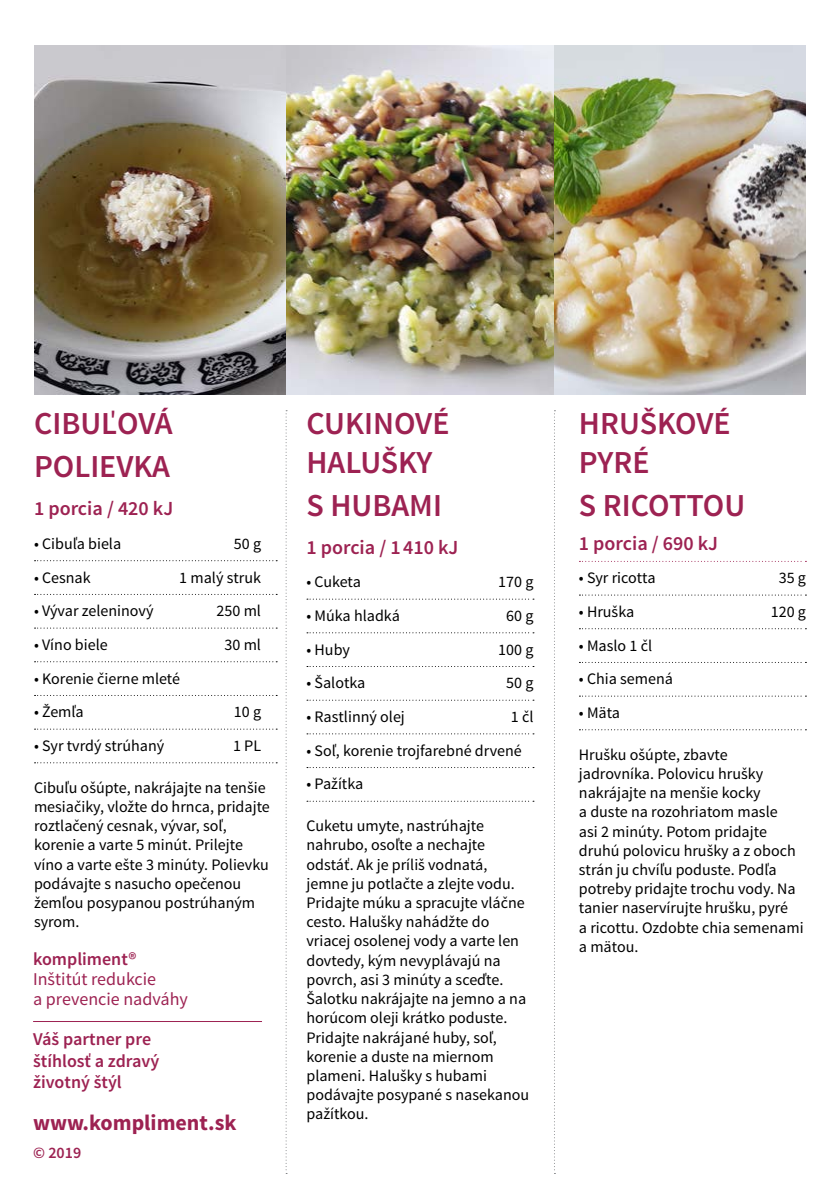
<style>
.page{position:relative;width:840px;height:1191px;background:#fff}
.page>*{position:absolute;margin:0;border:0;box-sizing:border-box;transform-origin:0 0}
.t1{font:600 32px/38.4px "Source Sans Pro";color:#9d2252}
.t2{font:700 22px "Source Sans Pro";color:#9d2252}
.t3{font:600 20px "Source Sans Pro";color:#9d2252}
.t4{font:600 18px/21.6px "Source Sans Pro";color:#9d2252}
.t5{font:18px/20px "Source Sans Pro";color:#9d2252}
.t6{font:16px/19.2px "Source Sans Pro";color:#000}
.t7{font:600 16px "Source Sans Pro";color:#9d2252}
</style>
<div class="page">
<svg style="left:35px;top:560px;width:242px;height:1px"></svg>
<svg style="left:35px;top:594px;width:242px;height:1px"></svg>
<svg style="left:35px;top:627px;width:242px;height:1px"></svg>
<svg style="left:35px;top:661px;width:242px;height:1px"></svg>
<svg style="left:35px;top:695px;width:242px;height:1px"></svg>
<svg style="left:35px;top:728px;width:242px;height:1px"></svg>
<svg style="left:35px;top:762px;width:242px;height:1px"></svg>
<svg style="left:307px;top:598px;width:226px;height:1px"></svg>
<svg style="left:307px;top:632px;width:226px;height:1px"></svg>
<svg style="left:307px;top:666px;width:226px;height:1px"></svg>
<svg style="left:307px;top:699px;width:226px;height:1px"></svg>
<svg style="left:307px;top:733px;width:226px;height:1px"></svg>
<svg style="left:307px;top:767px;width:226px;height:1px"></svg>
<svg style="left:307px;top:800px;width:222px;height:1px"></svg>
<svg style="left:579px;top:561px;width:227px;height:1px"></svg>
<svg style="left:579px;top:594px;width:227px;height:1px"></svg>
<svg style="left:579px;top:628px;width:227px;height:1px"></svg>
<svg style="left:579px;top:662px;width:227px;height:1px"></svg>
<svg style="left:579px;top:695px;width:227px;height:1px"></svg>
<svg style="left:579px;top:729px;width:227px;height:1px"></svg>
<hr style="left:33px;top:1021px;width:229px;height:1px;background:#9d2252">
<img style="left:34px;top:45px;width:771px;height:349px">
<svg style="left:285px;top:410px;width:2px;height:764px"></svg>
<svg style="left:554px;top:410px;width:1px;height:764px"></svg>
<h1 class="t1" style="left:34px;top:403px;width:140px;line-height:43.2px">CIBUĽOVÁ<br>POLIEVKA</h1>
<p class="t3" style="left:34px;top:496px;width:141px">1 porcia / 420 kJ</p>
<p class="t6" style="left:34px;top:534px;width:89px">• Cibuľa biela</p>
<p class="t6" style="left:234px;top:534px;width:29px">50 g</p>
<p class="t6" style="left:34px;top:568px;width:58px">• Cesnak</p>
<p class="t6" style="left:179px;top:568px;width:83px">1 malý struk</p>
<p class="t6" style="left:34px;top:601px;width:121px">• Vývar zeleninový</p>
<p class="t6" style="left:216px;top:601px;width:46px">250 ml</p>
<p class="t6" style="left:34px;top:635px;width:75px">• Víno biele</p>
<p class="t6" style="left:224px;top:635px;width:38px">30 ml</p>
<p class="t6" style="left:34px;top:669px;width:147px">• Korenie čierne mleté</p>
<p class="t6" style="left:34px;top:702px;width:51px">• Žemľa</p>
<p class="t6" style="left:234px;top:702px;width:29px">10 g</p>
<p class="t6" style="left:34px;top:736px;width:132px">• Syr tvrdý strúhaný</p>
<p class="t6" style="left:233px;top:736px;width:30px">1 PL</p>
<p class="t6" style="left:34px;top:778px;width:237px">Cibuľu ošúpte, nakrájajte na tenšie mesiačiky, vložte do hrnca, pridajte roztlačený cesnak, vývar, soľ, korenie a varte 5 minút. Prilejte víno a varte ešte 3 minúty. Polievku podávajte s nasucho opečenou žemľou posypanou postrúhaným syrom.</p>
<p class="t4" style="left:33px;top:948px;width:105px">kompliment®</p>
<p class="t5" style="left:33px;top:969px;width:156px">Inštitút redukcie<br>a prevencie nadváhy</p>
<p class="t4" style="left:33px;top:1029px;width:128px">Váš partner pre štíhlosť a zdravý životný štýl</p>
<h2 class="t2" style="left:33px;top:1108px;width:205px">www.kompliment.sk</h2>
<p class="t7" style="left:33px;top:1142px;width:50px">© 2019</p>
<h1 class="t1" style="left:306px;top:405px;width:144px">CUKINOVÉ<br>HALUŠKY</h1>
<h1 class="t1" style="left:306px;top:487px;width:137px">S HUBAMI</h1>
<p class="t3" style="left:306px;top:534px;width:153px">1 porcia / 1410 kJ</p>
<p class="t6" style="left:306px;top:572px;width:56px">• Cuketa</p>
<p class="t6" style="left:498px;top:572px;width:37px">170 g</p>
<p class="t6" style="left:306px;top:606px;width:95px">• Múka hladká</p>
<p class="t6" style="left:506px;top:606px;width:29px">60 g</p>
<p class="t6" style="left:306px;top:640px;width:45px">• Huby</p>
<p class="t6" style="left:498px;top:640px;width:37px">100 g</p>
<p class="t6" style="left:306px;top:673px;width:60px">• Šalotka</p>
<p class="t6" style="left:506px;top:673px;width:29px">50 g</p>
<p class="t6" style="left:306px;top:707px;width:100px">• Rastlinný olej</p>
<p class="t6" style="left:510px;top:707px;width:24px">1 čl</p>
<p class="t6" style="left:306px;top:741px;width:217px">• Soľ, korenie trojfarebné drvené</p>
<p class="t6" style="left:306px;top:774px;width:58px">• Pažítka</p>
<p class="t6" style="left:306px;top:816px;width:224px">Cuketu umyte, nastrúhajte nahrubo, osoľte a nechajte odstáť. Ak je príliš vodnatá, jemne ju potlačte a zlejte vodu.<br>Pridajte múku a spracujte vláčne cesto. Halušky nahádžte do vriacej osolenej vody a varte len dovtedy, kým nevyplávajú na povrch, asi 3 minúty a sceďte.<br>Šalotku nakrájajte na jemno a na horúcom oleji krátko poduste.<br>Pridajte nakrájané huby, soľ, korenie a duste na miernom plameni. Halušky s hubami podávajte posypané s nasekanou pažítkou.</p>
<h1 class="t1" style="left:578px;top:405px;width:153px">HRUŠKOVÉ<br>PYRÉ</h1>
<h1 class="t1" style="left:578px;top:487px;width:168px">S RICOTTOU</h1>
<p class="t3" style="left:578px;top:530px;width:141px">1 porcia / 690 kJ</p>
<p class="t6" style="left:578px;top:568px;width:78px">• Syr ricotta</p>
<p class="t6" style="left:778px;top:568px;width:29px">35 g</p>
<p class="t6" style="left:578px;top:602px;width:57px">• Hruška</p>
<p class="t6" style="left:770px;top:602px;width:37px">120 g</p>
<p class="t6" style="left:578px;top:636px;width:75px">• Maslo 1 čl</p>
<p class="t6" style="left:578px;top:669px;width:95px">• Chia semená</p>
<p class="t6" style="left:578px;top:703px;width:43px">• Mäta</p>
<p class="t6" style="left:578px;top:745px;width:226px">Hrušku ošúpte, zbavte jadrovníka. Polovicu hrušky nakrájajte na menšie kocky<br>a duste na rozohriatom masle<br>asi 2 minúty. Potom pridajte druhú polovicu hrušky a z oboch strán ju chvíľu poduste. Podľa potreby pridajte trochu vody. Na tanier naservírujte hrušku, pyré<br>a ricottu. Ozdobte chia semenami a mätou.</p>
</div>
